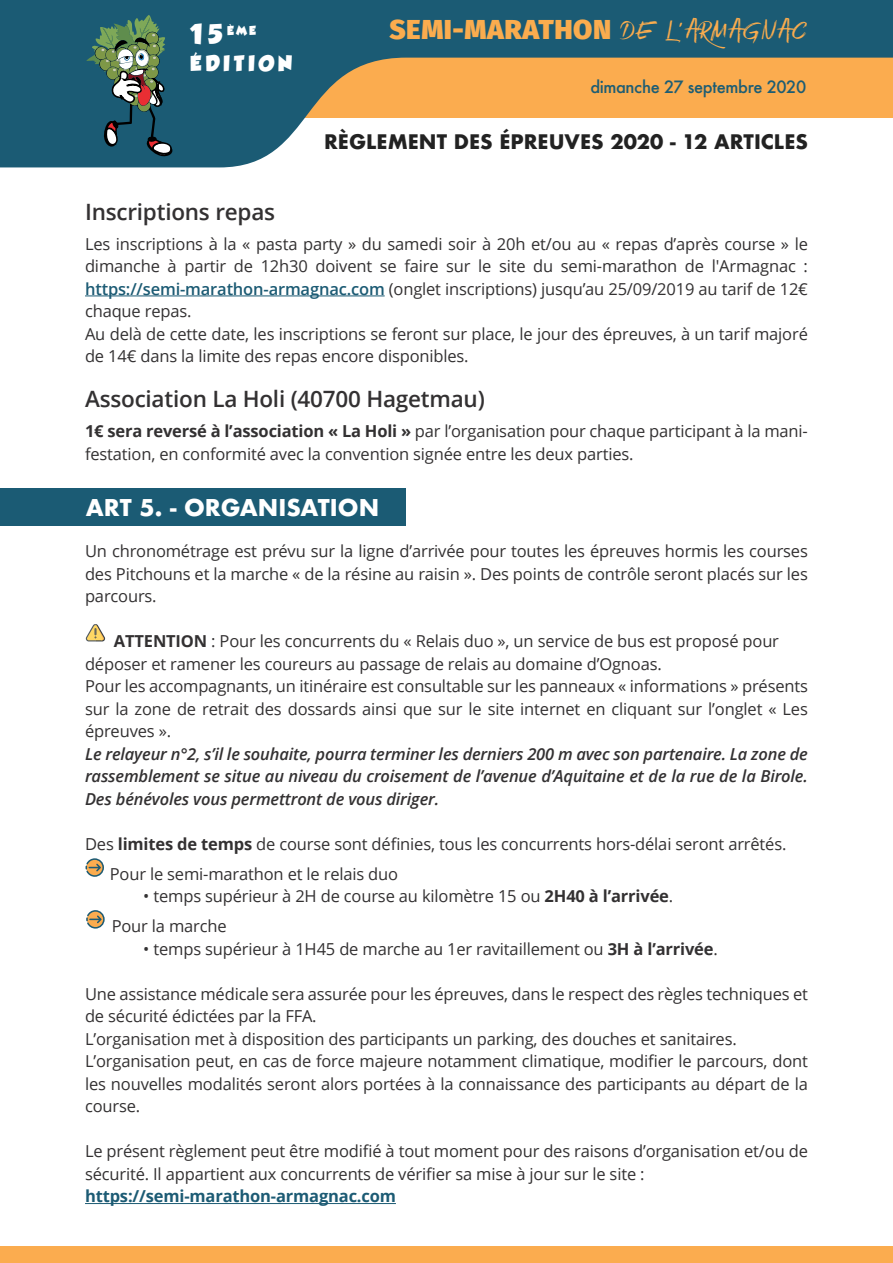
<style>
.page{position:relative;width:893px;height:1263px;background:#fff}
.page>*{position:absolute;margin:0;border:0;box-sizing:border-box;transform-origin:0 0}
.t1{font:800 27.3px "Fira Sans";letter-spacing:.02em;color:#faac4e}
.t2{font:600 22.5px "Open Sans";letter-spacing:-.01em;color:#333132}
.t3{font:700 22.5px "Futura";color:#fff}
.t4{font:700 19.5px "Futura";color:#222}
.t5{font:19.2px "GROBOLD";letter-spacing:.2em;color:#fff}
.t6{font:16.5px/22.5px "Open Sans";letter-spacing:-.01em;color:#333132}
.t7{font:italic 600 16.5px/22.5px "Open Sans";letter-spacing:-.01em;color:#333132;text-align:justify}
.t8{font:700 16.5px "Open Sans";letter-spacing:-.01em;color:#1c5b74}
.t9{font:500 16.5px "Futura";letter-spacing:-.025em;color:#1d5d73}
.t10{font:11.55px "GROBOLD";color:#fff}
.s1{font-size:24.9px}
.s2{font-family:"Sidney DEMO Rough";font-weight:400;font-size:19.2px}
.s3{font-weight:600;color:#1c5b74}
.s4{font-weight:700}
</style>
<div class="page">
<svg style="left:0;top:0;width:893px;height:167px;fill:#1b5b74"></svg>
<div style="left:0;top:1246px;width:893px;height:17px;background:#fbac4f"></div>
<svg style="left:86px;top:15px;width:87px;height:143px;background:#436b6a"></svg>
<div style="left:0;top:489px;width:405px;height:37px;background:#1b5b74"></div>
<hr style="left:85px;top:295px;width:300px;height:1px;background:#1c5b74">
<hr style="left:85px;top:1203px;width:311px;height:1px;background:#1c5b74">
<svg style="left:86px;top:858px;width:18px;height:19px"></svg>
<svg style="left:86px;top:910px;width:19px;height:18px"></svg>
<svg style="left:86px;top:624px;width:19px;height:17px"></svg>
<p class="t10" style="left:190px;top:24px;width:67px"><span class="s1">15</span> ÈME</p>
<h1 class="t1" style="left:389px;top:10px;width:420px">SEMI-MARATHON <span class="s2">DE L’ARMAGNAC</span></h1>
<p class="t5" style="left:190px;top:52px;width:104px">ÉDITION</p>
<p class="t9" style="left:590px;top:76px;width:217px">dimanche 27 septembre 2020</p>
<p class="t4" style="left:324px;top:127px;width:485px">RÈGLEMENT DES ÉPREUVES 2020 - 12 ARTICLES</p>
<h2 class="t2" style="left:85px;top:196px;width:192px">Inscriptions repas</h2>
<p class="t6" style="left:85px;top:232px;width:724px">Les inscriptions à la « pasta party » du samedi soir à 20h et/ou au « repas d’après course » le dimanche à partir de 12h30 doivent se faire sur le site du semi-marathon de l'Armagnac : <span class="s3">https://semi-marathon-armagnac.com</span> (onglet inscriptions) jusqu’au 25/09/2019 au tarif de 12€ chaque repas.<br>Au delà de cette date, les inscriptions se feront sur place, le jour des épreuves, à un tarif majoré de 14€ dans la limite des repas encore disponibles.</p>
<h2 class="t2" style="left:85px;top:384px;width:401px">Association La Holi (40700 Hagetmau)</h2>
<p class="t6" style="left:85px;top:419px;width:724px"><span class="s4">1€ sera reversé à l’association « La Holi »</span> par l’organisation pour chaque participant à la mani&shy;festation, en conformité avec la convention signée entre les deux parties.</p>
<h2 class="t3" style="left:86px;top:491px;width:295px">ART 5. - ORGANISATION</h2>
<p class="t6" style="left:85px;top:539px;width:724px;text-align:justify">Un chronométrage est prévu sur la ligne d’arrivée pour toutes les épreuves hormis les courses des Pitchouns et la marche « de la résine au raisin ». Des points de contrôle seront placés sur les parcours.</p>
<p class="t6" style="left:85px;top:630px;width:724px;text-indent:29px"><span class="s4">ATTENTION</span> : Pour les concurrents du « Relais duo », un service de bus est proposé pour déposer et ramener les coureurs au passage de relais au domaine d’Ognoas.<br>Pour les accompagnants, un itinéraire est consultable sur les panneaux « informations » présents sur la zone de retrait des dossards ainsi que sur le site internet en cliquant sur l’onglet « Les épreuves ».</p>
<p class="t7" style="left:85px;top:742px;width:724px">Le relayeur n°2, s’il le souhaite, pourra terminer les derniers 200 m avec son partenaire. La zone de rassemblement se situe au niveau du croisement de l’avenue d’Aquitaine et de la rue de la Birole.<br>Des bénévoles vous permettront de vous diriger.</p>
<p class="t6" style="left:110px;top:828px;width:678px;line-height:30px;text-indent:-25px">Des <span class="s4">limites de temps</span> de course sont définies, tous les concurrents hors-délai seront arrêtés.<br>Pour le semi-marathon et le relais duo</p>
<p class="t6" style="left:112px;top:881px;width:563px;line-height:30px;text-indent:32px">• temps supérieur à 2H de course au kilomètre 15 ou <span class="s4">2H40 à l’arrivée</span>.<br>Pour la marche</p>
<p class="t6" style="left:143px;top:937px;width:576px">• temps supérieur à 1H45 de marche au 1er ravitaillement ou <span class="s4">3H à l’arrivée</span>.</p>
<p class="t6" style="left:85px;top:982px;width:724px">Une assistance médicale sera assurée pour les épreuves, dans le respect des règles techniques et de sécurité édictées par la FFA.<br>L’organisation met à disposition des participants un parking, des douches et sanitaires.<br>L’organisation peut, en cas de force majeure notamment climatique, modifier le parcours, dont les nouvelles modalités seront alors portées à la connaissance des participants au départ de la course.</p>
<p class="t6" style="left:85px;top:1140px;width:724px">Le présent règlement peut être modifié à tout moment pour des raisons d’organisation et/ou de sécurité. Il appartient aux concurrents de vérifier sa mise à jour sur le site :</p>
<p class="t8" style="left:85px;top:1185px;width:313px">https://semi-marathon-armagnac.com</p>
</div>
